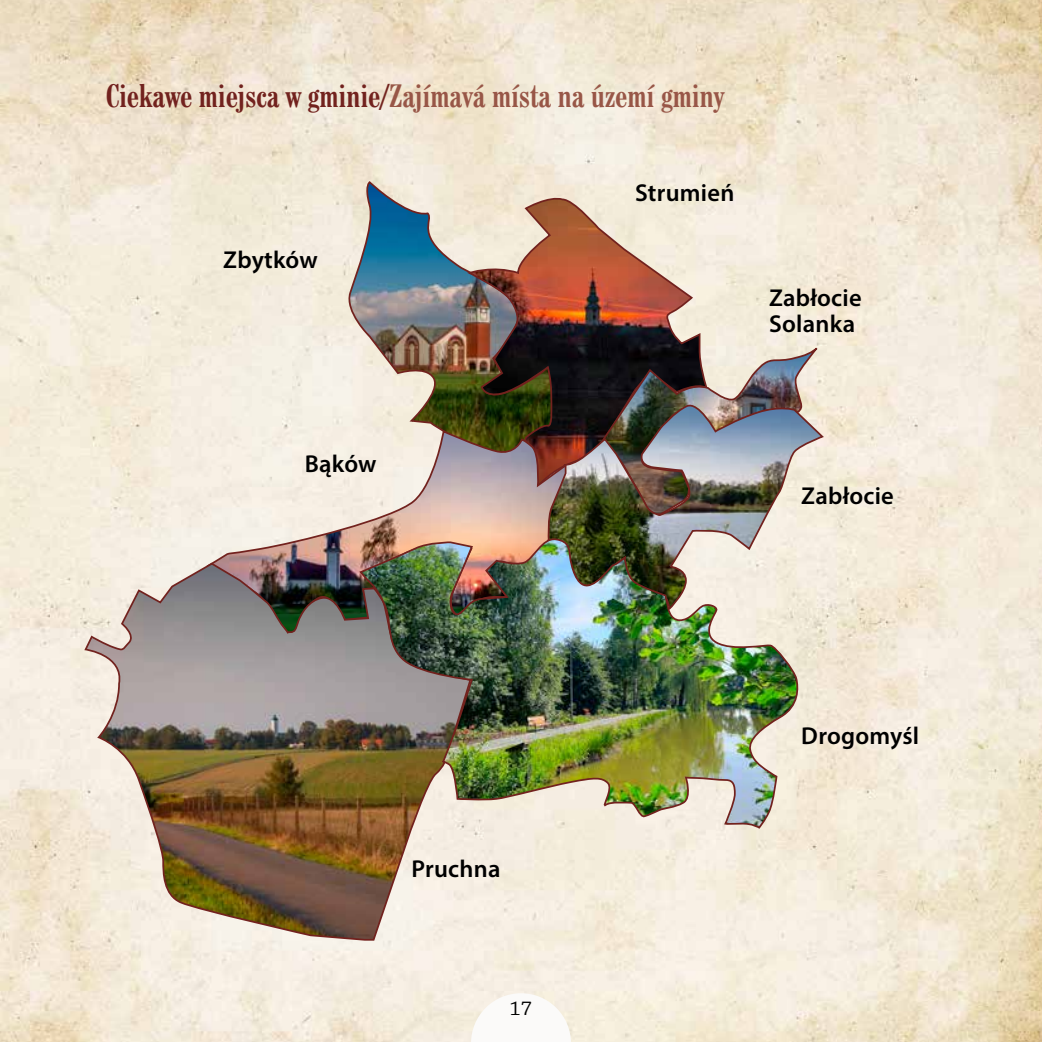
<style>
.page{position:relative;width:1042px;height:1042px;background:#fff}
.page>*{position:absolute;margin:0;border:0;box-sizing:border-box;transform-origin:0 0}
.t1{font:31.5px "Cent Schbook Bd Cn EU";letter-spacing:.01em;color:#985647}
.t2{font:600 24.5px/26.2px "Myriad Pro";letter-spacing:.01em;color:#000}
.t3{font:21px "Chaparral Pro";color:#000}
.s1{color:#72221e}
</style>
<div class="page">
<img style="left:0;top:0;width:1042px;height:1042px">
<svg style="left:471px;top:993px;width:100px;height:49px"></svg>
<img style="left:344px;top:180px;width:213px;height:250px">
<img style="left:467px;top:195px;width:242px;height:235px">
<img style="left:601px;top:348px;width:217px;height:53px">
<img style="left:541px;top:401px;width:284px;height:218px">
<svg style="left:207px;top:430px;width:360px;height:131px;background:#d7c6bc"></svg>
<img style="left:84px;top:561px;width:388px;height:380px">
<img style="left:359px;top:537px;width:441px;height:292px">
<p class="t1" style="left:106px;top:76px;width:619px"><span class="s1">Ciekawe miejsca w gminie/</span>Zajímavá místa na území gminy</p>
<p class="t2" style="left:223px;top:246px;width:96px">Zbytków</p>
<p class="t2" style="left:635px;top:179px;width:101px">Strumień</p>
<p class="t2" style="left:769px;top:284px;width:94px">Zabłocie<br>Solanka</p>
<p class="t2" style="left:305px;top:450px;width:73px">Bąków</p>
<p class="t2" style="left:801px;top:482px;width:94px">Zabłocie</p>
<p class="t2" style="left:411px;top:855px;width:91px">Pruchna</p>
<p class="t3" style="left:510px;top:997px;width:24px">17</p>
<p class="t2" style="left:801px;top:722px;width:119px">Drogomyśl</p>
</div>
